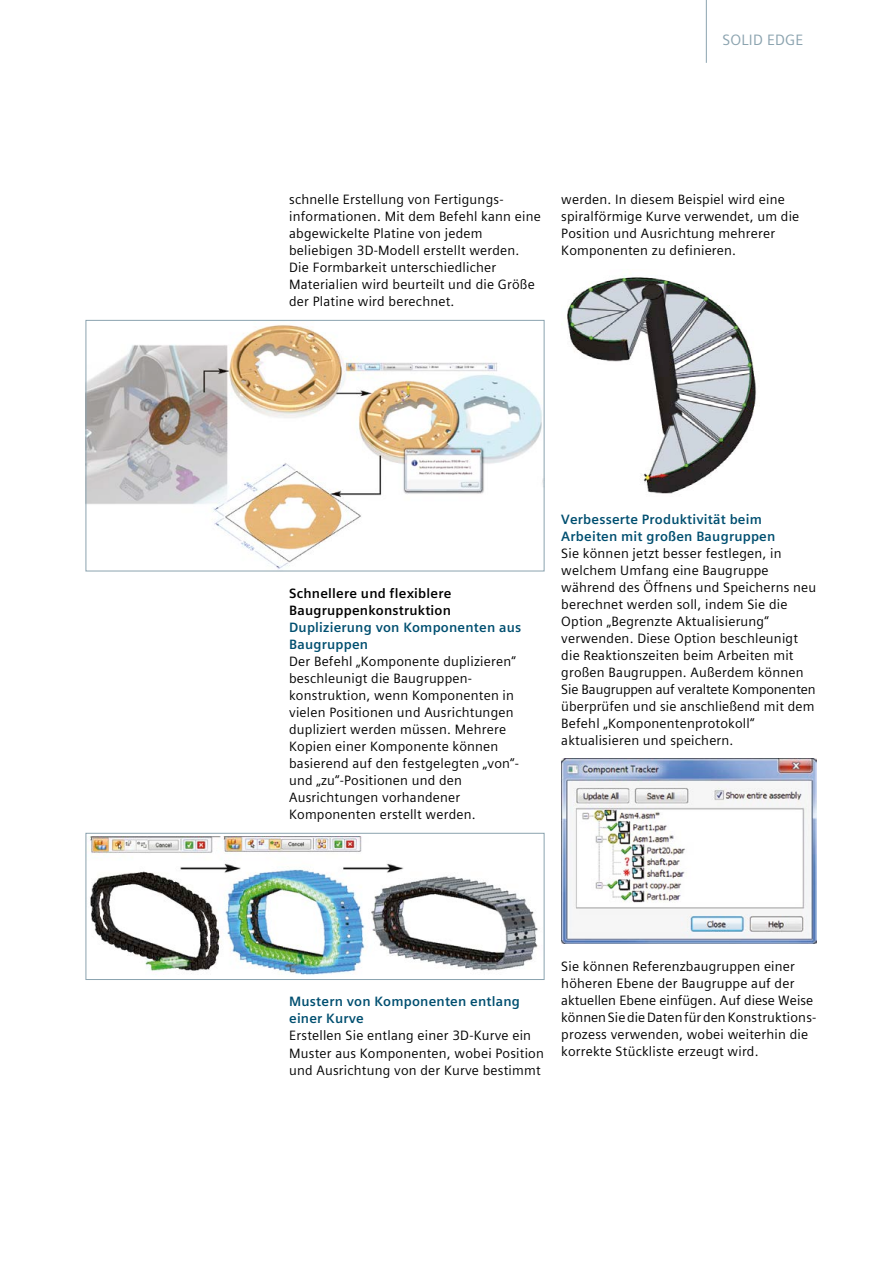
<style>
.page{position:relative;width:893px;height:1263px;background:#fff}
.page>*{position:absolute;margin:0;border:0;box-sizing:border-box;transform-origin:0 0}
.t1{font:15px "Siemens Sans Global";letter-spacing:.015em;color:#8ba3af}
.t2{font:13.5px/17px "Siemens Sans Global";letter-spacing:.015em;color:#000}
.t3{font:700 13.5px/17px "Siemens Sans Global";letter-spacing:.015em;color:#004f70}
.t4{font:700 13.5px/17px "Siemens Sans Global";letter-spacing:.015em;color:#000}
</style>
<div class="page">
<img style="left:88px;top:324px;width:454px;height:245px">
<div style="left:86px;top:320px;width:458px;height:251px;border:1px solid #8ba3af"></div>
<img style="left:88px;top:836px;width:450px;height:139px">
<div style="left:86px;top:833px;width:458px;height:147px;border:1px solid #8ba3af"></div>
<img style="left:567px;top:275px;width:189px;height:219px">
<img style="left:561px;top:759px;width:255px;height:185px">
<hr style="left:706px;top:0;width:1px;height:63px;background:#8ba3af">
<p class="t1" style="left:722px;top:29px;width:83px">SOLID EDGE</p>
<p class="t2" style="left:289px;top:191px;width:253px">schnelle Erstellung von Fertigungs&shy;informationen. Mit dem Befehl kann eine abgewickelte Platine von jedem beliebigen 3D-Modell erstellt werden.<br>Die Formbarkeit unterschiedlicher Materialien wird beurteilt und die Größe der Platine wird berechnet.</p>
<p class="t2" style="left:561px;top:191px;width:240px">werden. In diesem Beispiel wird eine spiralförmige Kurve verwendet, um die Position und Ausrichtung mehrerer Komponenten zu definieren.</p>
<p class="t4" style="left:289px;top:585px;width:164px">Schnellere und flexiblere<br>Baugruppenkonstruktion</p>
<p class="t3" style="left:289px;top:619px;width:234px">Duplizierung von Komponenten aus<br>Baugruppen</p>
<p class="t2" style="left:289px;top:653px;width:231px">Der Befehl „Komponente duplizieren“ beschleunigt die Baugruppen&shy;konstruktion, wenn Komponenten in vielen Positionen und Ausrichtungen dupliziert werden müssen. Mehrere Kopien einer Komponente können basierend auf den festgelegten „von“- und „zu“-Positionen und den Ausrichtungen vorhandener Komponenten erstellt werden.</p>
<p class="t3" style="left:561px;top:511px;width:216px">Verbesserte Produktivität beim<br>Arbeiten mit großen Baugruppen</p>
<p class="t2" style="left:561px;top:545px;width:257px">Sie können jetzt besser festlegen, in welchem Umfang eine Baugruppe während des Öffnens und Speicherns neu berechnet werden soll, indem Sie die Option „Begrenzte Aktualisierung“ verwenden. Diese Option beschleunigt die Reaktionszeiten beim Arbeiten mit großen Baugruppen. Außerdem können Sie Baugruppen auf veraltete Komponenten überprüfen und sie anschließend mit dem Befehl „Komponentenprotokoll“ aktualisieren und speichern.</p>
<p class="t3" style="left:289px;top:993px;width:232px">Mustern von Komponenten entlang einer Kurve</p>
<p class="t2" style="left:289px;top:1027px;width:256px">Erstellen Sie entlang einer 3D-Kurve ein<br>Muster aus Komponenten, wobei Position und Ausrichtung von der Kurve bestimmt</p>
<p class="t2" style="left:561px;top:957px;width:257px">Sie können Referenzbaugruppen einer höheren Ebene der Baugruppe auf der aktuellen Ebene einfügen. Auf diese Weise können Sie die Daten für den Konstruktions&shy;prozess verwenden, wobei weiterhin die korrekte Stückliste erzeugt wird.</p>
</div>
